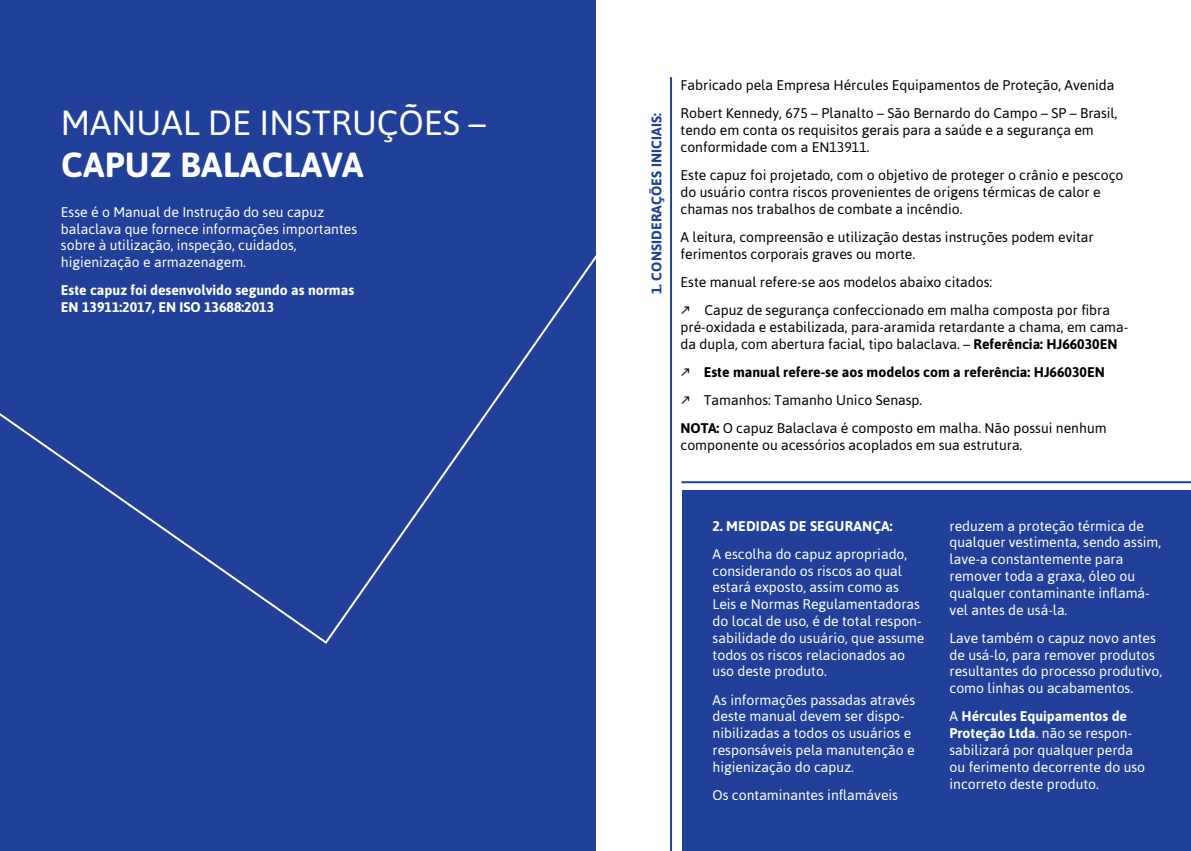
<style>
.page{position:relative;width:1191px;height:851px;background:#fff}
.page>*{position:absolute;margin:0;border:0;box-sizing:border-box;transform-origin:0 0}
.t1{font:34.8px "Asap";color:#fff}
.t2{font:700 34.8px "Asap";letter-spacing:.01em;color:#fff}
.t3{font:14px/16.8px "Asap";color:#fff}
.t4{font:14px/16.8px "Asap";color:#000}
.t5{font:700 14px/16.8px "Asap";color:#fff}
.t6{font:700 14px "Asap";color:#000}
.t7{font:700 14px "Asap";letter-spacing:.01em;color:#21409a}
.s1{font-weight:700}
</style>
<div class="page">
<div style="left:0;top:0;width:595px;height:850px;background:#21409a"></div>
<svg style="left:0;top:0;width:596px;height:645px"></svg>
<div style="left:682px;top:490px;width:509px;height:360px;background:#21409a"></div>
<hr style="left:670px;top:77px;width:2px;height:773px;background:#21409a">
<hr style="left:681px;top:481px;width:510px;height:2px;background:#21409a">
<h1 class="t1" style="left:61px;top:103px;width:426px">MANUAL DE INSTRUÇÕES –</h1>
<h1 class="t2" style="left:61px;top:140px;width:304px">CAPUZ BALACLAVA</h1>
<p class="t3" style="left:61px;top:203px;width:298px">Esse é o Manual de Instrução do seu capuz balaclava que fornece informações importantes sobre à utilização, inspeção, cuidados, higienização e armazenagem.</p>
<p class="t5" style="left:61px;top:281px;width:295px">Este capuz foi desenvolvido segundo as normas<br>EN 13911:2017, EN ISO 13688:2013</p>
<p class="t7" style="left:646px;top:294px;width:182px;rotate:-90deg">1. CONSIDERAÇÕES INICIAIS:</p>
<p class="t4" style="left:680px;top:71px;width:438px;line-height:28.2px">Fabricado pela Empresa Hércules Equipamentos de Proteção, Avenida<br>Robert Kennedy, 675 – Planalto – São Bernardo do Campo – SP – Brasil,</p>
<p class="t4" style="left:680px;top:122px;width:415px">tendo em conta os requisitos gerais para a saúde e a segurança em conformidade com a EN13911.</p>
<p class="t4" style="left:680px;top:167px;width:444px">Este capuz foi projetado, com o objetivo de proteger o crânio e pescoço do usuário contra riscos provenientes de origens térmicas de calor e chamas nos trabalhos de combate a incêndio.</p>
<p class="t4" style="left:680px;top:228px;width:415px">A leitura, compreensão e utilização destas instruções podem evitar ferimentos corporais graves ou morte.</p>
<p class="t4" style="left:704px;top:268px;width:407px;line-height:28.2px;text-indent:-24px">Este manual refere-se aos modelos abaixo citados:<br>Capuz de segurança confeccionado em malha composta por fibra</p>
<p class="t4" style="left:680px;top:318px;width:449px">pré-oxidada e estabilizada, para-aramida retardante a chama, em cama&shy;da dupla, com abertura facial, tipo balaclava. – <span class="s1">Referência: HJ66030EN</span></p>
<p class="t6" style="left:704px;top:362px;width:402px">Este manual refere-se aos modelos com a referência: HJ66030EN</p>
<p class="t4" style="left:680px;top:386px;width:427px;line-height:28.2px;text-indent:23px">Tamanhos: Tamanho Unico Senasp.<br><span class="s1">NOTA:</span> O capuz Balaclava é composto em malha. Não possui nenhum</p>
<p class="t4" style="left:680px;top:436px;width:343px">componente ou acessórios acoplados em sua estrutura.</p>
<p class="t5" style="left:712px;top:516px;width:181px">2. MEDIDAS DE SEGURANÇA:</p>
<p class="t3" style="left:712px;top:545px;width:213px">A escolha do capuz apropriado, considerando os riscos ao qual estará exposto, assim como as<br>Leis e Normas Regulamentadoras do local de uso, é de total respon&shy;sabilidade do usuário, que assume todos os riscos relacionados ao uso deste produto.</p>
<p class="t3" style="left:712px;top:691px;width:204px">As informações passadas através deste manual devem ser dispo&shy;nibilizadas a todos os usuários e responsáveis pela manutenção e higienização do capuz.</p>
<p class="t3" style="left:712px;top:786px;width:187px">Os contaminantes inflamáveis</p>
<p class="t3" style="left:949px;top:517px;width:213px">reduzem a proteção térmica de qualquer vestimenta, sendo assim, lave-a constantemente para remover toda a graxa, óleo ou qualquer contaminante inflamá&shy;vel antes de usá-la.</p>
<p class="t3" style="left:949px;top:629px;width:214px">Lave também o capuz novo antes de usá-lo, para remover produtos resultantes do processo produtivo, como linhas ou acabamentos.</p>
<p class="t3" style="left:949px;top:707px;width:197px">A <span class="s1">Hércules Equipamentos de<br>Proteção Ltda</span>. não se respon&shy;sabilizará por qualquer perda ou ferimento decorrente do uso incorreto deste produto.</p>
</div>
